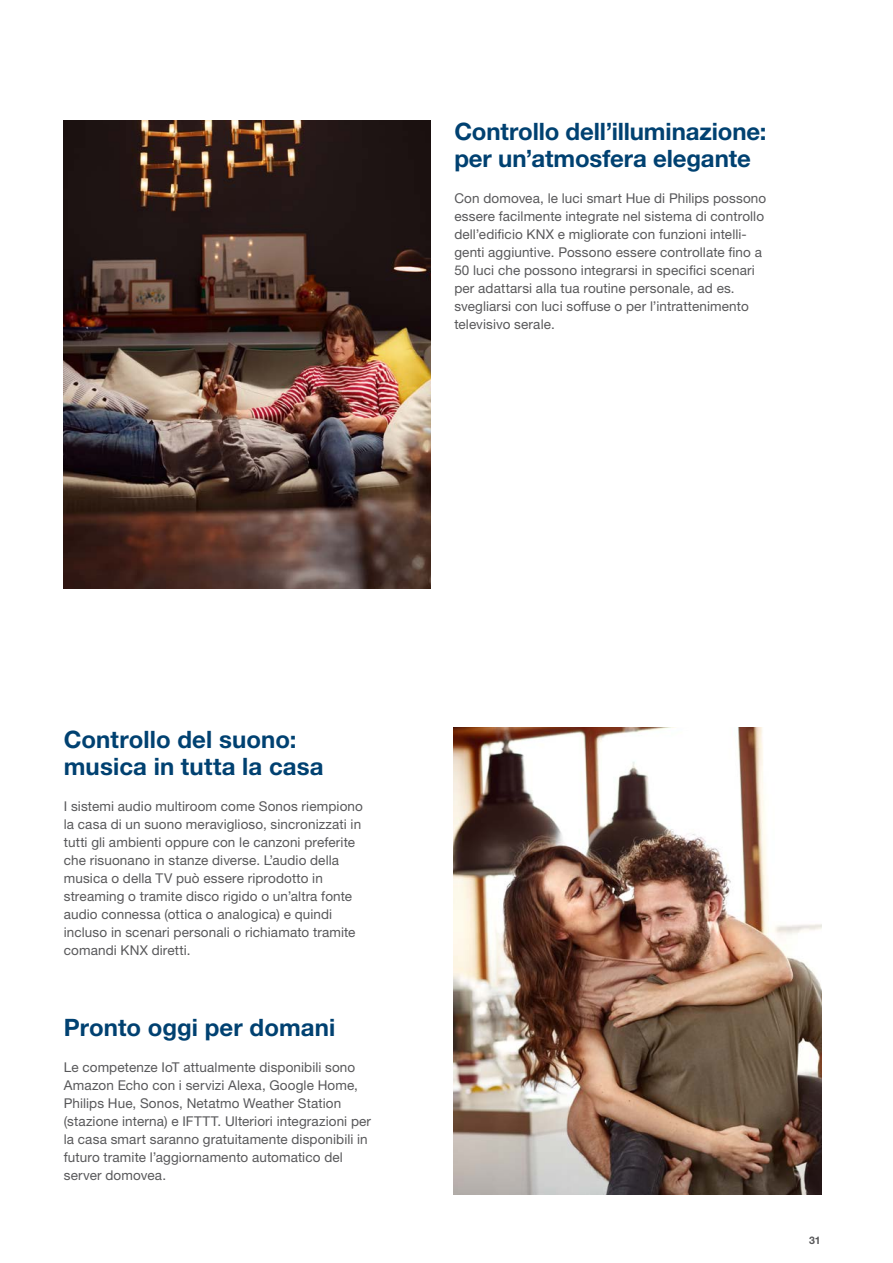
<style>
.page{position:relative;width:893px;height:1263px;background:#fff}
.page>*{position:absolute;margin:0;border:0;box-sizing:border-box;transform-origin:0 0}
.t1{font:700 24px/27px "Helvetica Neue LTW1 G";color:#004171}
.t2{font:13.5px/18px "Helvetica Neue LTW1 G";letter-spacing:.01em;color:#58585a}
.t3{font:700 10.5px "Helvetica Neue LTW1 G";color:#58585a}
</style>
<div class="page">
<img style="left:454px;top:727px;width:367px;height:468px">
<img style="left:64px;top:121px;width:367px;height:468px">
<h1 class="t1" style="left:454px;top:118px;width:314px">Controllo dell’illuminazione: per un’atmosfera elegante</h1>
<p class="t2" style="left:454px;top:189px;width:313px">Con domovea, le luci smart Hue di Philips possono essere facilmente integrate nel sistema di controllo dell’edificio KNX e migliorate con funzioni intelli&shy;genti aggiuntive. Possono essere controllate fino a 50 luci che possono integrarsi in specifici scenari per adattarsi alla tua routine personale, ad es. svegliarsi con luci soffuse o per l’intrattenimento televisivo serale.</p>
<h1 class="t1" style="left:64px;top:725px;width:261px">Controllo del suono: musica in tutta la casa</h1>
<p class="t2" style="left:64px;top:797px;width:301px">I sistemi audio multiroom come Sonos riempiono la casa di un suono meraviglioso, sincronizzati in tutti gli ambienti oppure con le canzoni preferite che risuonano in stanze diverse. L’audio della musica o della TV può essere riprodotto in streaming o tramite disco rigido o un’altra fonte audio connessa (ottica o analogica) e quindi incluso in scenari personali o richiamato tramite comandi KNX diretti.</p>
<h1 class="t1" style="left:64px;top:1013px;width:273px">Pronto oggi per domani</h1>
<p class="t2" style="left:64px;top:1058px;width:309px">Le competenze IoT attualmente disponibili sono Amazon Echo con i servizi Alexa, Google Home, Philips Hue, Sonos, Netatmo Weather Station (stazione interna) e IFTTT. Ulteriori integrazioni per la casa smart saranno gratuitamente disponibili in futuro tramite l’aggiornamento automatico del server domovea.</p>
<p class="t3" style="left:809px;top:1233px;width:13px">31</p>
</div>
